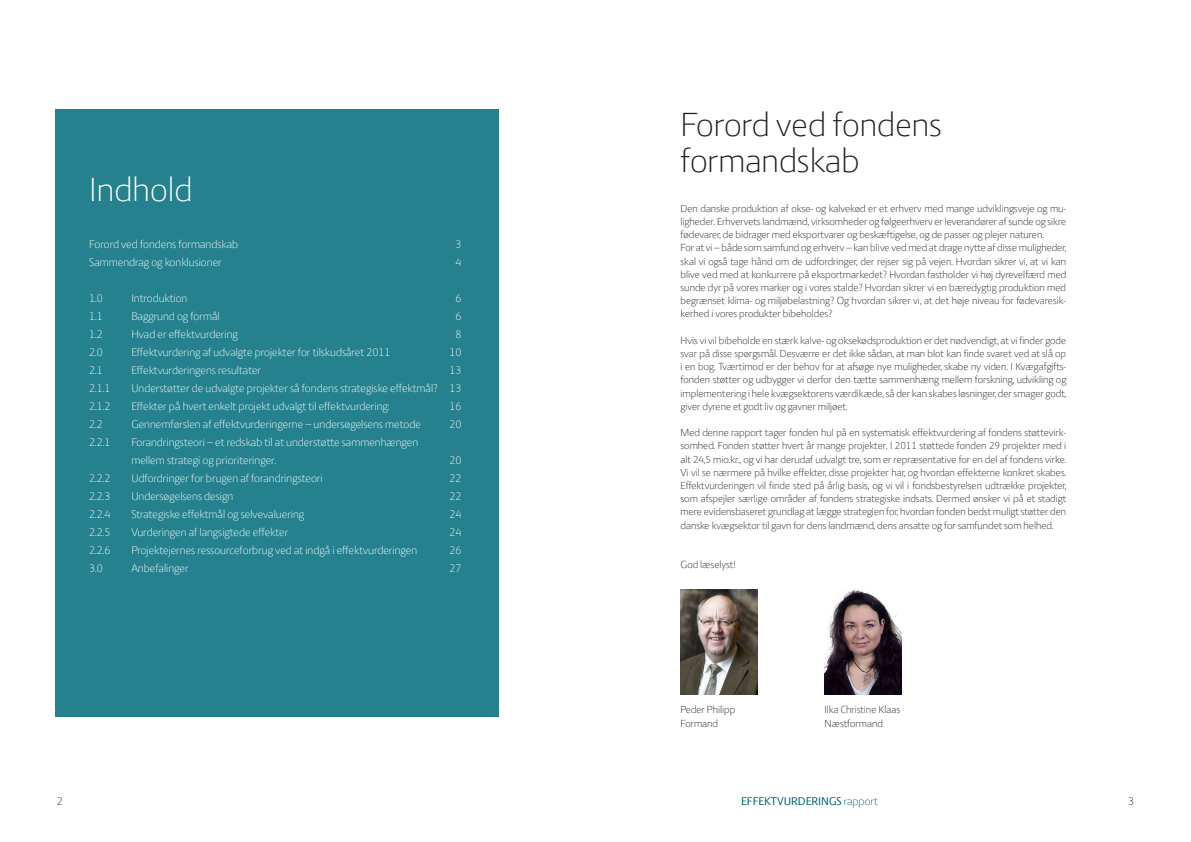
<style>
.page{position:relative;width:1191px;height:842px;background:#fff}
.page>*{position:absolute;margin:0;border:0;box-sizing:border-box;transform-origin:0 0}
.t1{font:300 36px/36px "LF Press Sans";color:#231f20}
.t2{font:300 36px "LF Press Sans";color:#fff}
.t3{font:300 12px/18px "LF Press Sans";color:#fff}
.t4{font:12px "LF Press Sans";color:#006370}
.t5{font:300 12px "LF Press Sans";color:#231f20}
.t6{font:300 11px/13.2px "LF Press Sans";color:#231f20;text-align:justify}
.s1{font-weight:300}
</style>
<div class="page">
<div style="left:55px;top:109px;width:444px;height:607px;background:#24818d"></div>
<img style="left:680px;top:590px;width:77px;height:104px">
<img style="left:824px;top:590px;width:77px;height:104px">
<h1 class="t2" style="left:89px;top:169px;width:105px">Indhold</h1>
<p class="t3" style="left:89px;top:235px;width:150px">Forord ved fondens formandskab</p>
<p class="t3" style="left:455px;top:235px;width:7px">3</p>
<p class="t3" style="left:89px;top:253px;width:134px">Sammendrag og konklusioner</p>
<p class="t3" style="left:455px;top:253px;width:7px">4</p>
<p class="t3" style="left:89px;top:289px;width:15px">1.0</p>
<p class="t3" style="left:131px;top:289px;width:58px">Introduktion</p>
<p class="t3" style="left:455px;top:289px;width:7px">6</p>
<p class="t3" style="left:89px;top:307px;width:15px">1.1</p>
<p class="t3" style="left:131px;top:307px;width:90px">Baggrund og formål</p>
<p class="t3" style="left:455px;top:307px;width:7px">6</p>
<p class="t3" style="left:89px;top:325px;width:15px">1.2</p>
<p class="t3" style="left:131px;top:325px;width:108px">Hvad er effektvurdering</p>
<p class="t3" style="left:455px;top:325px;width:7px">8</p>
<p class="t3" style="left:89px;top:343px;width:15px">2.0</p>
<p class="t3" style="left:131px;top:343px;width:260px">Effektvurdering af udvalgte projekter for tilskudsåret 2011</p>
<p class="t3" style="left:449px;top:343px;width:13px">10</p>
<p class="t3" style="left:89px;top:361px;width:15px">2.1</p>
<p class="t3" style="left:131px;top:361px;width:131px">Effektvurderingens resultater</p>
<p class="t3" style="left:449px;top:361px;width:13px">13</p>
<p class="t3" style="left:89px;top:379px;width:23px">2.1.1</p>
<p class="t3" style="left:131px;top:379px;width:331px">Understøtter de udvalgte projekter så fondens strategiske effektmål? 13</p>
<p class="t3" style="left:89px;top:397px;width:23px">2.1.2</p>
<p class="t3" style="left:131px;top:397px;width:260px">Effekter på hvert enkelt projekt udvalgt til effektvurdering:</p>
<p class="t3" style="left:449px;top:397px;width:13px">16</p>
<p class="t3" style="left:89px;top:415px;width:15px">2.2</p>
<p class="t3" style="left:131px;top:415px;width:291px">Gennemførslen af effektvurderingerne – undersøgelsens metode</p>
<p class="t3" style="left:449px;top:415px;width:13px">20</p>
<p class="t3" style="left:89px;top:433px;width:23px">2.2.1</p>
<p class="t3" style="left:131px;top:433px;width:288px">Forandringsteori – et redskab til at understøtte sammenhængen mellem strategi og prioriteringer.</p>
<p class="t3" style="left:449px;top:451px;width:13px">20</p>
<p class="t3" style="left:89px;top:469px;width:23px">2.2.2</p>
<p class="t3" style="left:131px;top:469px;width:193px">Udfordringer for brugen af forandringsteori</p>
<p class="t3" style="left:449px;top:469px;width:13px">22</p>
<p class="t3" style="left:89px;top:487px;width:23px">2.2.3</p>
<p class="t3" style="left:131px;top:487px;width:103px">Undersøgelsens design</p>
<p class="t3" style="left:449px;top:487px;width:13px">22</p>
<p class="t3" style="left:89px;top:505px;width:23px">2.2.4</p>
<p class="t3" style="left:131px;top:505px;width:174px">Strategiske effektmål og selvevaluering</p>
<p class="t3" style="left:449px;top:505px;width:13px">24</p>
<p class="t3" style="left:89px;top:523px;width:23px">2.2.5</p>
<p class="t3" style="left:131px;top:523px;width:158px">Vurderingen af langsigtede effekter</p>
<p class="t3" style="left:449px;top:523px;width:13px">24</p>
<p class="t3" style="left:89px;top:541px;width:23px">2.2.6</p>
<p class="t3" style="left:131px;top:541px;width:287px">Projektejernes ressourceforbrug ved at indgå i effektvurderingen</p>
<p class="t3" style="left:449px;top:541px;width:13px">26</p>
<p class="t3" style="left:89px;top:559px;width:15px">3.0</p>
<p class="t3" style="left:131px;top:559px;width:59px">Anbefalinger</p>
<p class="t3" style="left:449px;top:559px;width:13px">27</p>
<h1 class="t1" style="left:680px;top:106px;width:263px">Forord ved fondens formandskab</h1>
<p class="t6" style="left:680px;top:201px;width:387px;text-align:left">Den danske produktion af okse- og kalvekød er et erhverv med mange udviklingsveje og mu&shy;ligheder. Erhvervets landmænd, virksomheder og følgeerhverv er leverandører af sunde og sikre fødevarer, de bidrager med eksportvarer og beskæftigelse, og de passer og plejer naturen.<br>For at vi – både som samfund og erhverv – kan blive ved med at drage nytte af disse muligheder, skal vi også tage hånd om de udfordringer, der rejser sig på vejen. Hvordan sikrer vi, at vi kan blive ved med at konkurrere på eksportmarkedet? Hvordan fastholder vi høj dyrevelfærd med sunde dyr på vores marker og i vores stalde? Hvordan sikrer vi en bæredygtig produktion med begrænset klima- og miljøbelastning? Og hvordan sikrer vi, at det høje niveau for fødevaresik&shy;kerhed i vores produkter bibeholdes?</p>
<p class="t6" style="left:680px;top:333px;width:387px">Hvis vi vil bibeholde en stærk kalve- og oksekødsproduktion er det nødvendigt, at vi finder gode svar på disse spørgsmål. Desværre er det ikke sådan, at man blot kan finde svaret ved at slå op i en bog. Tværtimod er der behov for at afsøge nye muligheder, skabe ny viden. I Kvægafgifts&shy;fonden støtter og udbygger vi derfor den tætte sammenhæng mellem forskning, udvikling og implementering i hele kvægsektorens værdikæde, så der kan skabes løsninger, der smager godt, giver dyrene et godt liv og gavner miljøet.</p>
<p class="t6" style="left:680px;top:426px;width:387px">Med denne rapport tager fonden hul på en systematisk effektvurdering af fondens støttevirk&shy;somhed. Fonden støtter hvert år mange projekter. I 2011 støttede fonden 29 projekter med i alt 24,5 mio.kr., og vi har derudaf udvalgt tre, som er repræsentative for en del af fondens virke.<br>Vi vil se nærmere på hvilke effekter, disse projekter har, og hvordan effekterne konkret skabes.<br>Effektvurderingen vil finde sted på årlig basis, og vi vil i fondsbestyrelsen udtrække projekter, som afspejler særlige områder af fondens strategiske indsats. Dermed ønsker vi på et stadigt mere evidensbaseret grundlag at lægge strategien for, hvordan fonden bedst muligt støtter den danske kvægsektor til gavn for dens landmænd, dens ansatte og for samfundet som helhed.</p>
<p class="t6" style="left:680px;top:558px;width:57px">God læselyst!</p>
<p class="t6" style="left:680px;top:703px;width:56px">Peder Philipp</p>
<p class="t6" style="left:824px;top:703px;width:77px">Ilka Christine Klaas</p>
<p class="t6" style="left:680px;top:716px;width:39px">Formand</p>
<p class="t6" style="left:824px;top:716px;width:60px">Næstformand</p>
<p class="t5" style="left:57px;top:794px;width:7px">2</p>
<p class="t4" style="left:741px;top:794px;width:138px">EFFEKTVURDERINGS <span class="s1">rapport</span></p>
<p class="t5" style="left:1128px;top:794px;width:7px">3</p>
</div>
